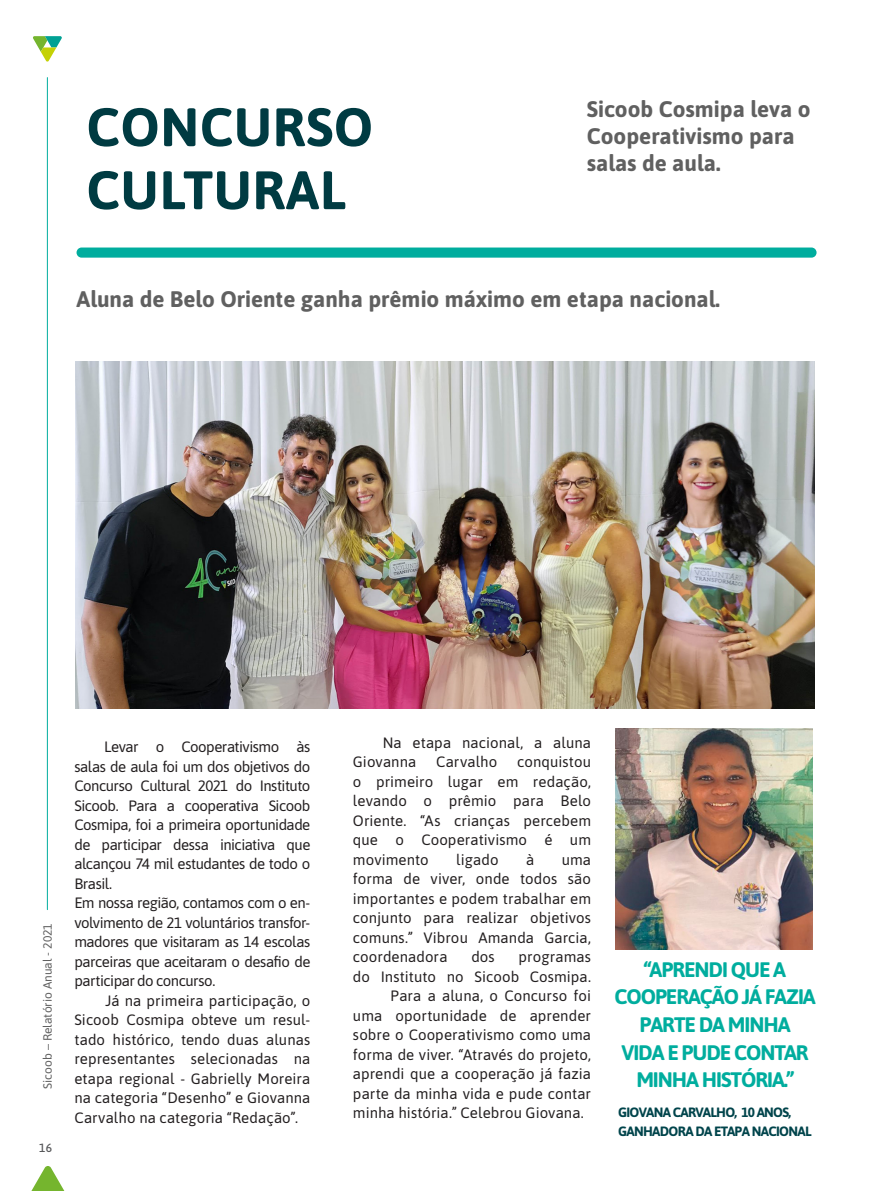
<style>
.page{position:relative;width:893px;height:1191px;background:#fff}
.page>*{position:absolute;margin:0;border:0;box-sizing:border-box;transform-origin:0 0}
.t1{font:700 54px/63px "Asap";letter-spacing:.01em;color:#003b42}
.t2{font:700 22.5px/27px "Asap";color:#606060}
.t3{font:700 21px/27.6px "Asap";letter-spacing:-.05em;color:#00ad9e;text-align:center}
.t4{font:15px/19.5px "Asap";letter-spacing:.005em;color:#231f20;text-align:justify}
.t5{font:700 13.5px/18.6px "Asap";letter-spacing:-.05em;color:#00444b}
.t6{font:12px "Asap";color:#606060}
.t7{font:500 12px "Asap";color:#57585a}
</style>
<div class="page">
<svg style="left:31px;top:1166px;width:34px;height:25px"></svg>
<svg style="left:33px;top:36px;width:29px;height:26px"></svg>
<hr style="left:47px;top:78px;width:1px;height:831px;background:#00ad9e">
<div style="left:77px;top:247px;width:739px;height:11px;background:#00ad9e;border-radius:5px"></div>
<img style="left:76px;top:361px;width:738px;height:347px">
<img style="left:615px;top:729px;width:197px;height:221px">
<p class="t1" style="left:86px;top:93px;width:288px">CONCURSO<br>CULTURAL</p>
<p class="t2" style="left:587px;top:94px;width:225px">Sicoob Cosmipa leva o<br>Cooperativismo para salas de aula.</p>
<p class="t2" style="left:77px;top:284px;width:645px">Aluna de Belo Oriente ganha prêmio máximo em etapa nacional.</p>
<p class="t6" style="left:39px;top:1088px;width:167px;rotate:-90deg">Sicoob – Relatório Anual - 2021</p>
<p class="t7" style="left:39px;top:1139px;width:14px">16</p>
<p class="t4" style="left:74px;top:736px;width:238px;text-indent:30px">Levar o Cooperativismo às salas de aula foi um dos objetivos do Concurso Cultural 2021 do Instituto Sicoob. Para a cooperativa Sicoob Cosmipa, foi a primeira oportunidade de participar dessa iniciativa que alcançou 74 mil estudantes de todo o Brasil.</p>
<p class="t4" style="left:74px;top:892px;width:237px">Em nossa região, contamos com o en&shy;volvimento de 21 voluntários transfor&shy;madores que visitaram as 14 escolas parceiras que aceitaram o desafio de participar do concurso.</p>
<p class="t4" style="left:74px;top:989px;width:238px;text-indent:31px">Já na primeira participação, o Sicoob Cosmipa obteve um resul&shy;tado histórico, tendo duas alunas representantes selecionadas na etapa regional - Gabrielly Moreira na categoria “Desenho” e Giovanna Carvalho na categoria “Redação”.</p>
<p class="t4" style="left:353px;top:732px;width:240px;text-indent:30px">Na etapa nacional, a aluna<br>Giovanna</p>
<p class="t4" style="left:436px;top:751px;width:63px">Carvalho</p>
<p class="t4" style="left:353px;top:751px;width:240px;text-indent:164px">conquistou o primeiro lugar em redação, levando o prêmio para Belo Oriente. “As crianças percebem que o Cooperativismo é um movimento</p>
<p class="t4" style="left:456px;top:849px;width:44px">ligado</p>
<p class="t4" style="left:526px;top:849px;width:10px">à</p>
<p class="t4" style="left:353px;top:849px;width:240px;text-indent:209px">uma forma de viver, onde todos são importantes e podem trabalhar em conjunto para realizar objetivos comuns.” Vibrou Amanda Garcia, coordenadora</p>
<p class="t4" style="left:471px;top:946px;width:25px">dos</p>
<p class="t4" style="left:519px;top:946px;width:74px">programas</p>
<p class="t4" style="left:353px;top:966px;width:240px">do Instituto no Sicoob Cosmipa.</p>
<p class="t4" style="left:391px;top:985px;width:202px">Para a aluna, o Concurso foi</p>
<p class="t4" style="left:353px;top:1005px;width:240px">uma oportunidade de aprender</p>
<p class="t4" style="left:353px;top:1024px;width:240px">sobre o Cooperativismo como uma</p>
<p class="t4" style="left:353px;top:1044px;width:240px">forma de viver. “Através do projeto,</p>
<p class="t4" style="left:353px;top:1063px;width:240px">aprendi que a cooperação já fazia</p>
<p class="t4" style="left:353px;top:1083px;width:240px">parte da minha vida e pude contar</p>
<p class="t4" style="left:353px;top:1102px;width:232px">minha história.” Celebrou Giovana.</p>
<p class="t5" style="left:618px;top:1102px;width:195px">GIOVANA CARVALHO, 10 ANOS,<br>GANHADORA DA ETAPA NACIONAL</p>
<p class="t3" style="left:614px;top:954px;width:203px">“APRENDI QUE A<br>COOPERAÇÃO JÁ FAZIA<br>PARTE DA MINHA<br>VIDA E PUDE CONTAR<br>MINHA HISTÓRIA.”</p>
</div>
